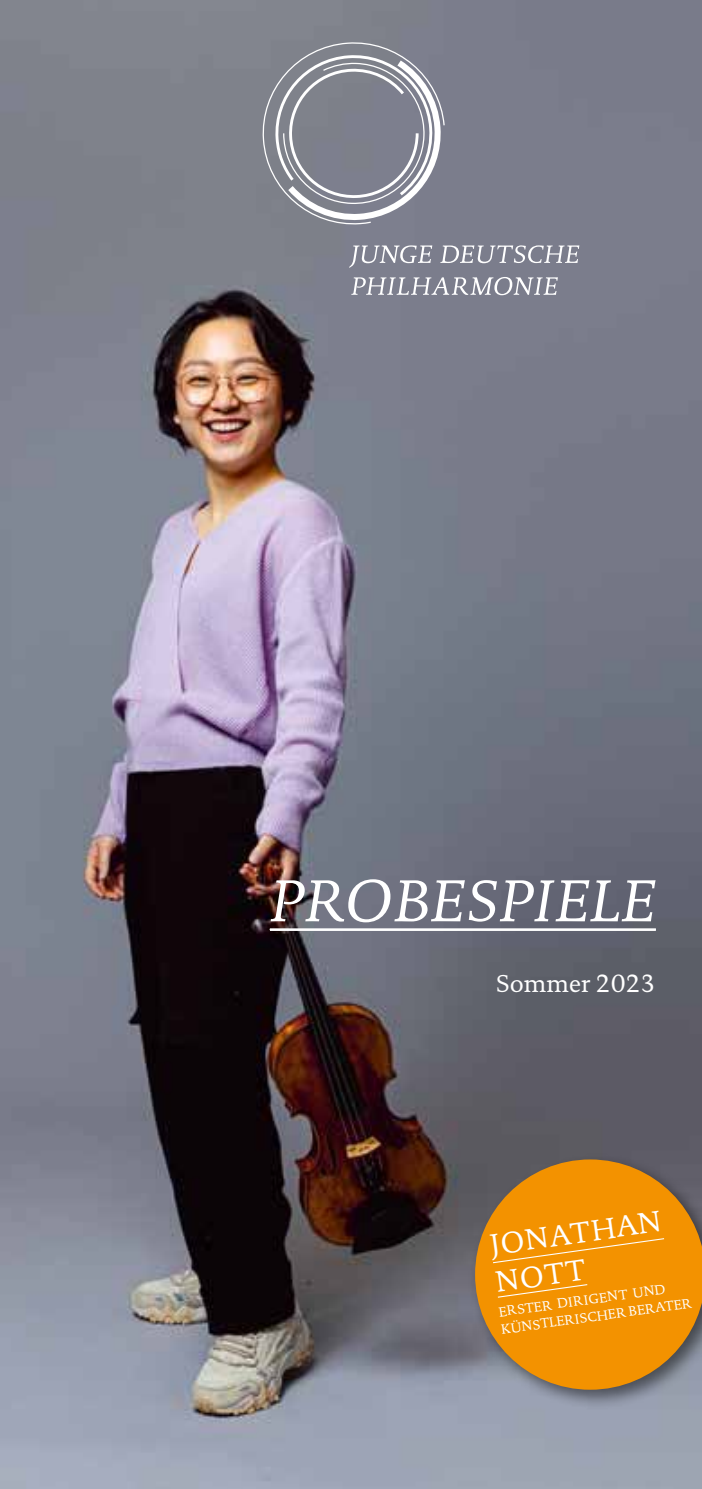
<style>
.page{position:relative;width:702px;height:1489px;background:#fff}
.page>*{position:absolute;margin:0;border:0;box-sizing:border-box;transform-origin:0 0}
.t1{font:italic 60px "DTL Documenta T";letter-spacing:.005em;color:#fff}
.t2{font:30px/37.2px "DTL Documenta T";color:#fff}
.t3{font:25px "DTL Documenta T";letter-spacing:.005em;color:#fff}
.t4{font:13.75px/17.5px "DTL Documenta T";color:#fff}
</style>
<div class="page">
<img style="left:0;top:0;width:702px;height:1488px">
<hr style="left:270px;top:928px;width:386px;height:2px;background:#fff">
<hr style="left:269px;top:928px;width:387px;height:1px;background:#fff">
<svg style="left:262px;top:43px;width:185px;height:185px;background:#8f919c"></svg>
<svg style="left:351px;top:277px;width:207px;height:18px;background:#9fa1ab"></svg>
<svg style="left:349px;top:245px;width:83px;height:23px;background:#9799a5"></svg>
<svg style="left:440px;top:245px;width:139px;height:18px;background:#9d9ea9"></svg>
<div style="left:468px;top:1152px;width:234px;height:258px;background:#000;opacity:.5"></div>
<svg style="left:475px;top:1159px;width:227px;height:230px;background:#d3891b"></svg>
<svg style="left:492px;top:1237px;width:173px;height:26px;background:#f3960a"></svg>
<svg style="left:496px;top:1283px;width:92px;height:15px"></svg>
<h1 class="t1" style="left:269px;top:864px;width:388px">PROBESPIELE</h1>
<h3 class="t3" style="left:496px;top:968px;width:161px">Sommer 2023</h3>
<h2 class="t2" style="left:488px;top:1226px;width:174px;rotate:-8deg">JONATHAN<br>NOTT</h2>
<p class="t4" style="left:497px;top:1303px;width:193px;rotate:-8deg">ERSTER DIRIGENT UND<br>KÜNSTLERISCHER BERATER</p>
</div>
